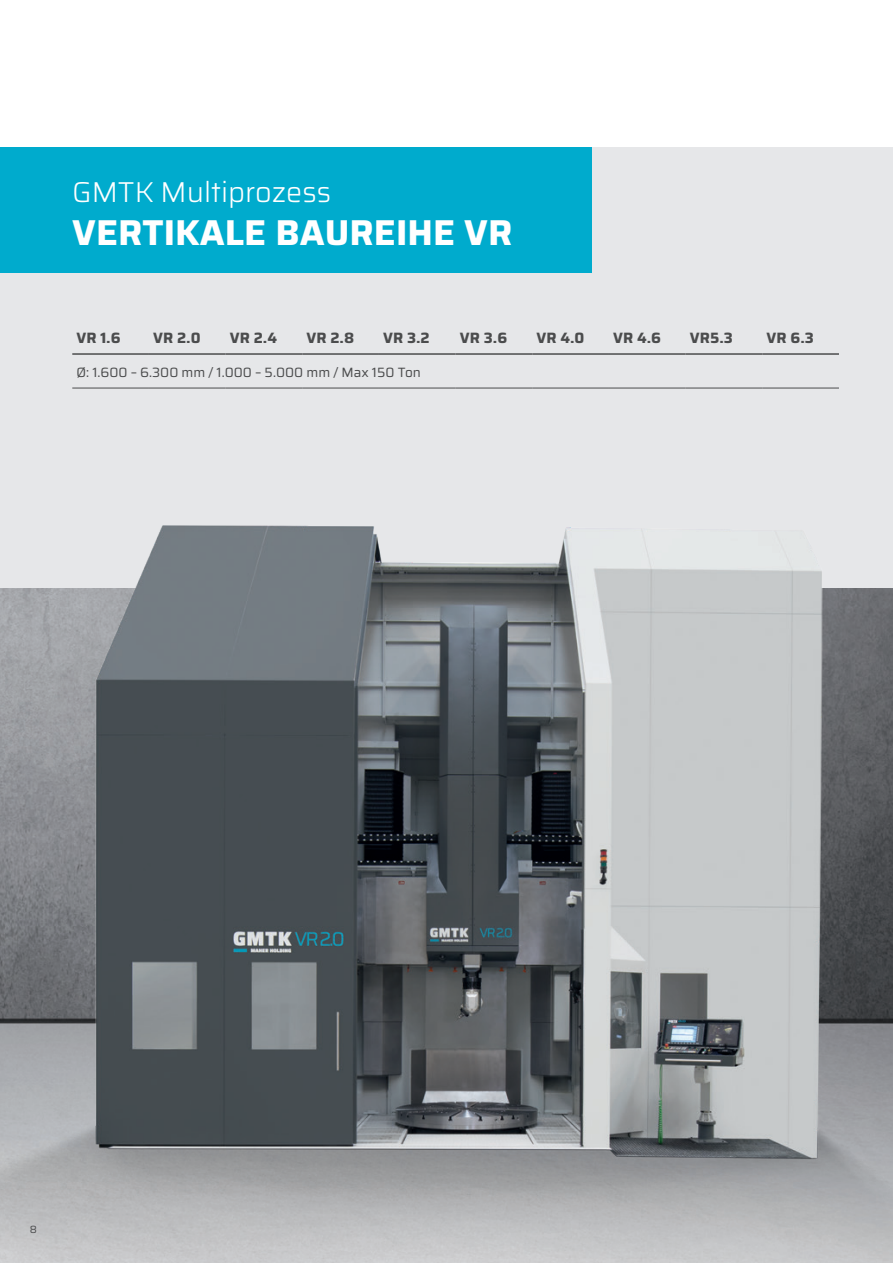
<style>
.page{position:relative;width:893px;height:1263px;background:#fff}
.page>*{position:absolute;margin:0;border:0;box-sizing:border-box;transform-origin:0 0}
.t1{font:700 36px "Saira";color:#fff}
.t2{font:300 28.8px "Saira";color:#fff}
.t3{font:700 15px "Saira";color:#4b4c4d}
.t4{font:13.5px "Saira";color:#4b4c4d}
.t5{font:10.5px "Saira";color:#4b4c4d}
</style>
<div class="page">
<div style="left:0;top:148px;width:893px;height:441px;background:#e6e7e9"></div>
<div style="left:0;top:148px;width:591px;height:125px;background:#00abcd"></div>
<img style="left:0;top:525px;width:893px;height:738px">
<hr style="left:72px;top:353px;width:77px;height:2px;background:#4b4c4d">
<hr style="left:149px;top:353px;width:77px;height:2px;background:#4b4c4d">
<hr style="left:226px;top:353px;width:76px;height:2px;background:#4b4c4d">
<hr style="left:302px;top:353px;width:77px;height:2px;background:#4b4c4d">
<hr style="left:379px;top:353px;width:77px;height:2px;background:#4b4c4d">
<hr style="left:456px;top:353px;width:76px;height:2px;background:#4b4c4d">
<hr style="left:532px;top:353px;width:77px;height:2px;background:#4b4c4d">
<hr style="left:609px;top:353px;width:77px;height:2px;background:#4b4c4d">
<hr style="left:686px;top:353px;width:76px;height:2px;background:#4b4c4d">
<hr style="left:762px;top:353px;width:77px;height:2px;background:#4b4c4d">
<hr style="left:72px;top:388px;width:77px;height:1px;background:#4b4c4d">
<hr style="left:149px;top:388px;width:77px;height:1px;background:#4b4c4d">
<hr style="left:226px;top:388px;width:76px;height:1px;background:#4b4c4d">
<hr style="left:302px;top:388px;width:77px;height:1px;background:#4b4c4d">
<hr style="left:379px;top:388px;width:77px;height:1px;background:#4b4c4d">
<hr style="left:456px;top:388px;width:76px;height:1px;background:#4b4c4d">
<hr style="left:532px;top:388px;width:77px;height:1px;background:#4b4c4d">
<hr style="left:609px;top:388px;width:77px;height:1px;background:#4b4c4d">
<hr style="left:686px;top:388px;width:76px;height:1px;background:#4b4c4d">
<hr style="left:762px;top:388px;width:77px;height:1px;background:#4b4c4d">
<h2 class="t2" style="left:72px;top:171px;width:260px">GMTK Multiprozess</h2>
<h1 class="t1" style="left:72px;top:205px;width:442px">VERTIKALE BAUREIHE VR</h1>
<p class="t3" style="left:77px;top:326px;width:46px">VR 1.6</p>
<p class="t3" style="left:153px;top:326px;width:49px">VR 2.0</p>
<p class="t3" style="left:230px;top:326px;width:49px">VR 2.4</p>
<p class="t3" style="left:307px;top:326px;width:49px">VR 2.8</p>
<p class="t3" style="left:383px;top:326px;width:48px">VR 3.2</p>
<p class="t3" style="left:460px;top:326px;width:49px">VR 3.6</p>
<p class="t3" style="left:537px;top:326px;width:49px">VR 4.0</p>
<p class="t3" style="left:613px;top:326px;width:49px">VR 4.6</p>
<p class="t3" style="left:690px;top:326px;width:44px">VR5.3</p>
<p class="t3" style="left:767px;top:326px;width:49px">VR 6.3</p>
<p class="t4" style="left:77px;top:362px;width:346px">Ø: 1.600 – 6.300 mm / 1.000 – 5.000 mm / Max 150 Ton</p>
<p class="t5" style="left:30px;top:1222px;width:9px">8</p>
</div>
